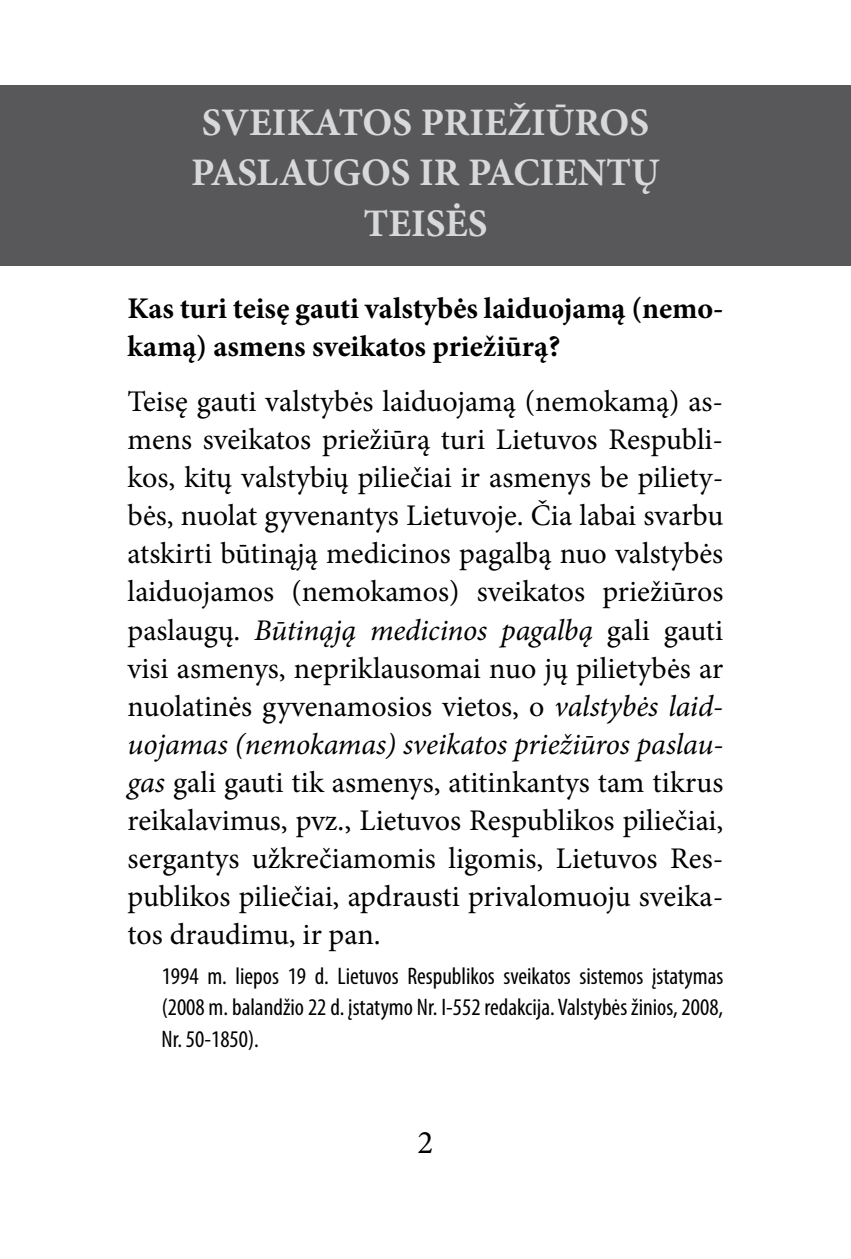
<style>
.page{position:relative;width:851px;height:1259px;background:#fff}
.page>*{position:absolute;margin:0;border:0;box-sizing:border-box;transform-origin:0 0}
.t1{font:700 39px/50.7px "Minion Pro";color:#d7d8d9}
.t2{font:33px "Minion Pro";color:#000}
.t3{font:30px/38.1px "Minion Pro";color:#000;text-align:justify}
.t4{font:700 30px/38.1px "Minion Pro";letter-spacing:-.005em;color:#000}
.t5{font:condensed 24px/31.2px "Myriad Pro";color:#000;text-align:justify}
.s1{font-style:italic}
</style>
<div class="page">
<div style="left:0;top:85px;width:850px;height:180px;background:#58585a"></div>
<h1 class="t1" style="left:191px;top:96px;width:456px">SVEIKATOS PRIEŽIŪROS<br>PASLAUG</h1>
<h1 class="t1" style="left:361px;top:147px;width:300px">OS IR PACIENTŲ<br>TEISĖS</h1>
<p class="t4" style="left:128px;top:289px;width:597px">Kas turi teisę gauti valstybės laiduojamą (nemo&shy;kamą) asmens sveikatos priežiūrą?</p>
<p class="t3" style="left:128px;top:382px;width:597px">Teisę gauti valstybės laiduojamą (nemokamą) as&shy;mens sveikatos priežiūrą turi Lietuvos Respubli&shy;kos, kitų valstybių piliečiai ir asmenys be piliety&shy;bės, nuolat gyvenantys Lietuvoje. Čia labai svarbu atskirti būtinąją medicinos pagalbą nuo valstybės laiduojamos (nemokamos) sveikatos priežiūros paslaugų. <span class="s1">Būtinąją medicinos pagalbą</span> gali gauti visi asmenys, nepriklausomai nuo jų pilietybės ar nuolatinės gyvenamosios vietos, o <span class="s1">valstybės laid&shy;uojamas (nemokamas) sveikatos priežiūros paslau&shy;gas</span> gali gauti tik asmenys, atitinkantys tam tikrus reikalavimus, pvz., Lietuvos Respublikos piliečiai, sergantys užkrečiamomis ligomis, Lietuvos Res&shy;publikos piliečiai, apdrausti privalomuoju sveika&shy;tos draudimu, ir pan.</p>
<p class="t5" style="left:162px;top:960px;width:563px">1994 m. liepos 19 d. Lietuvos Respublikos sveikatos sistemos įstatymas (2008 m. balandžio 22 d. įstatymo Nr. I-552 redakcija. Valstybės žinios, 2008, Nr. 50-1850).</p>
<p class="t2" style="left:417px;top:1120px;width:17px">2</p>
</div>
